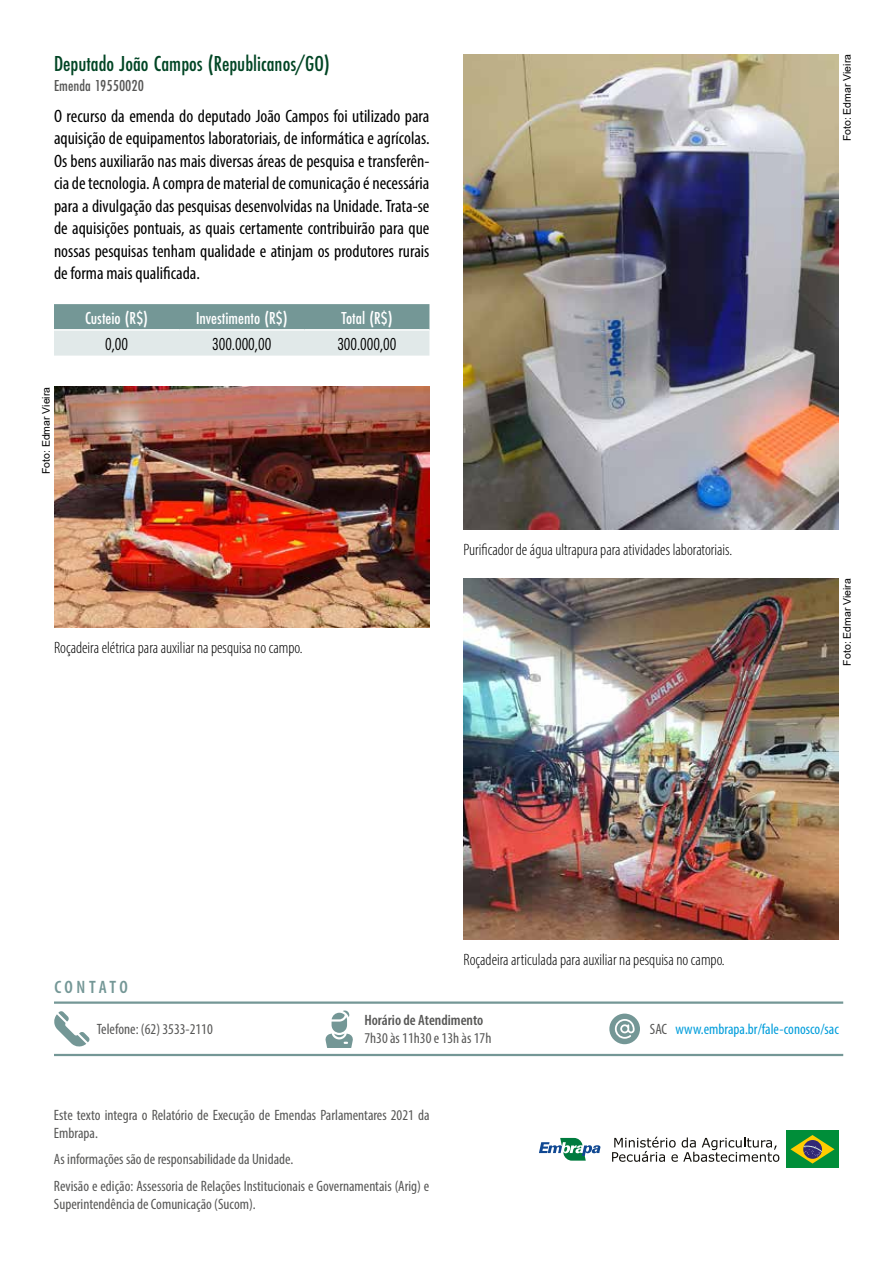
<style>
.page{position:relative;width:893px;height:1263px;background:#fff}
.page>*{position:absolute;margin:0;border:0;box-sizing:border-box;transform-origin:0 0}
.t1{font:500 22.5px "Futura PT Cond";color:#004524}
.t2{font:condensed 18px/22.5px "Myriad Pro";color:#000;text-align:justify}
.t3{font:500 18px "Futura PT Cond";color:#fff}
.t4{font:18px "Futura PT Cond";color:#000}
.t5{font:600 condensed 18px "Myriad Pro";letter-spacing:.185em;color:#749796}
.t6{font:300 condensed 16.5px "Myriad Pro";color:#000}
.t7{font:500 16.5px "Futura PT Cond";color:#575756}
.t8{font:condensed 15px/18px "Myriad Pro";color:#575756}
.t9{font:condensed 15px "Myriad Pro";color:#009ddb}
.t10{font:600 condensed 15px "Myriad Pro";color:#575756}
.t11{font:10.5px "Arial";color:#000}
.s1{color:#575756}
</style>
<div class="page">
<svg style="left:54px;top:304px;width:375px;height:52px;background:#abc0bf"></svg>
<hr style="left:54px;top:329px;width:125px;height:2px;background:#fff">
<hr style="left:179px;top:329px;width:125px;height:2px;background:#fff">
<hr style="left:304px;top:329px;width:125px;height:2px;background:#fff">
<img style="left:54px;top:387px;width:375px;height:240px">
<img style="left:463px;top:54px;width:376px;height:475px">
<img style="left:463px;top:578px;width:376px;height:362px">
<hr style="left:54px;top:1054px;width:789px;height:2px;background:#749796">
<svg style="left:325px;top:1010px;width:28px;height:38px"></svg>
<svg style="left:54px;top:1011px;width:36px;height:35px"></svg>
<svg style="left:609px;top:1013px;width:31px;height:31px"></svg>
<svg style="left:612px;top:1137px;width:167px;height:25px"></svg>
<div style="left:786px;top:1130px;width:53px;height:38px;background:#008e39"></div>
<svg style="left:790px;top:1135px;width:44px;height:28px"></svg>
<svg style="left:539px;top:1138px;width:62px;height:22px"></svg>
<hr style="left:54px;top:1001px;width:789px;height:3px;background:#749796">
<p class="t1" style="left:54px;top:50px;width:277px">Deputado João Campos (Republicanos/GO)</p>
<p class="t7" style="left:54px;top:75px;width:92px">Emenda 19550020</p>
<p class="t2" style="left:54px;top:104px;width:377px">O recurso da emenda do deputado João Campos foi utilizado para aquisição de equipamentos laboratoriais, de informática e agrícolas.<br>Os bens auxiliarão nas mais diversas áreas de pesquisa e transferên&shy;cia de tecnologia. A compra de material de comunicação é necessária para a divulgação das pesquisas desenvolvidas na Unidade. Trata-se de aquisições pontuais, as quais certamente contribuirão para que nossas pesquisas tenham qualidade e atinjam os produtores rurais de forma mais qualificada.</p>
<p class="t3" style="left:85px;top:307px;width:64px">Custeio (R$)</p>
<p class="t3" style="left:196px;top:307px;width:93px">Investimento (R$)</p>
<p class="t3" style="left:341px;top:307px;width:53px">Total (R$)</p>
<p class="t4" style="left:105px;top:333px;width:24px">0,00</p>
<p class="t4" style="left:212px;top:333px;width:61px">300.000,00</p>
<p class="t4" style="left:337px;top:333px;width:61px">300.000,00</p>
<p class="t11" style="left:39px;top:474px;width:89px;rotate:-90deg">Foto: Edmar Vieira</p>
<p class="t6" style="left:54px;top:637px;width:250px">Roçadeira elétrica para auxiliar na pesquisa no campo.</p>
<p class="t6" style="left:463px;top:539px;width:270px">Purificador de água ultrapura para atividades laboratoriais.</p>
<p class="t11" style="left:840px;top:141px;width:89px;rotate:-90deg">Foto: Edmar Vieira</p>
<p class="t11" style="left:840px;top:665px;width:89px;rotate:-90deg">Foto: Edmar Vieira</p>
<p class="t5" style="left:54px;top:976px;width:75px">CONTATO</p>
<p class="t6" style="left:463px;top:950px;width:263px">Roçadeira articulada para auxiliar na pesquisa no campo.</p>
<p class="t10" style="left:364px;top:1011px;width:120px">Horário de Atendimento</p>
<p class="t8" style="left:364px;top:1029px;width:128px">7h30 às 11h30 e 13h às 17h</p>
<p class="t8" style="left:97px;top:1020px;width:117px">Telefone: (62) 3533-2110</p>
<p class="t9" style="left:650px;top:1020px;width:190px"><span class="s1">SAC</span> www.embrapa.br/fale-conosco/sac</p>
<p class="t8" style="left:54px;top:1106px;width:377px">Este texto integra o Relatório de Execução de Emendas Parlamentares 2021 da<br>Embrapa.</p>
<p class="t8" style="left:54px;top:1146px;width:377px;line-height:26.5px">As informações são de responsabilidade da Unidade.<br>Revisão e edição: Assessoria de Relações Institucionais e Governamentais (Arig) e</p>
<p class="t8" style="left:54px;top:1195px;width:203px">Superintendência de Comunicação (Sucom).</p>
</div>
